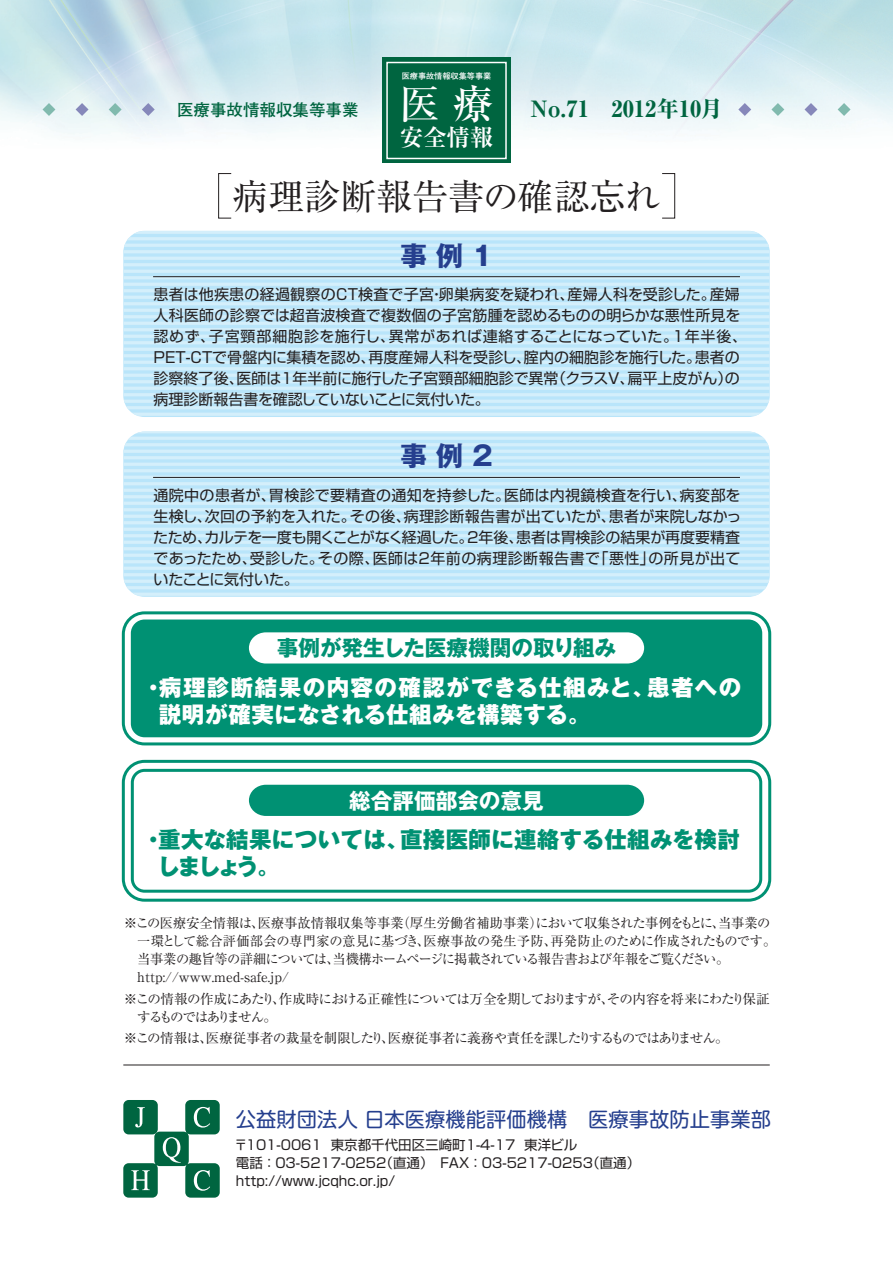
<style>
.page{position:relative;width:893px;height:1263px;background:#fff}
.page>*{position:absolute;margin:0;border:0;box-sizing:border-box;transform-origin:0 0}
.t1{font:40.35px "Ryumin Pro Medium 90 msp RKSJ H";color:#fff}
.t2{font:36px "Ryumin Pro Regular 90 msp RKSJ H";color:#231f20}
.t3{font:27px "Gothic MB101 Pro Bold 90 msp RKSJ H";color:#253f8e}
.t4{font:23.4px "Ryumin Pro Bold 90 msp RKSJ H";color:#fff}
.t5{font:22.5px/27px "Gothic MB101 Pro Heavy 90 msp RKSJ H";letter-spacing:.035em;color:#fff}
.t6{font:22.5px/27px "Gothic MB101 Pro Heavy 90 msp RKSJ H";letter-spacing:.015em;color:#009173}
.t7{font:22.5px "Ryumin Pro Heavy 90 msp RKSJ H";color:#006540}
.t8{font:21.6px "Gothic MB101 Pro Bold 90 msp RKSJ H";color:#009173}
.t9{font:21.6px "Gothic MB101 Pro Bold 90 msp RKSJ H";color:#fff}
.t10{font:20.25px "Shin M Go Pro Regular 90 msp RKSJ H";letter-spacing:.005em;color:#253f8e}
.t11{font:16.5px "Futo Go B101 Pro Bold 90 msp RKSJ H";color:#006540}
.t12{font:15px/21px "Shin Go Pro Regular 90 msp RKSJ H";letter-spacing:.005em;color:#231f20;text-align:justify}
.t13{font:13.5px/18px "Shin Go Pro Regular 90 msp RKSJ H";color:#231f20}
.t14{font:13.5px "Ryumin Pro Regular 90 msp RKSJ H";color:#231f20}
.t15{font:13.5px/18px "Ryumin Pro Regular 90 msp RKSJ H";letter-spacing:-.085em;color:#231f20}
.t16{font:13.5px "Ryumin Pro Regular 90 msp RKSJ H";letter-spacing:-.02em;color:#231f20}
.t17{font:13.5px "Ryumin Pro Regular 90 msp RKSJ H";letter-spacing:-.065em;color:#231f20}
.t18{font:13.5px "Ryumin Pro Regular 90 msp RKSJ H";letter-spacing:-.07em;color:#231f20}
.t19{font:8.1px "Futo Go B101 Pro Bold 90 msp RKSJ H";color:#fff}
</style>
<div class="page">
<img style="left:0;top:0;width:893px;height:1065px">
<svg style="left:109px;top:103px;width:13px;height:13px"></svg>
<svg style="left:43px;top:103px;width:12px;height:13px"></svg>
<svg style="left:142px;top:103px;width:13px;height:13px"></svg>
<svg style="left:76px;top:103px;width:13px;height:13px"></svg>
<svg style="left:771px;top:103px;width:13px;height:13px"></svg>
<svg style="left:804px;top:103px;width:13px;height:13px"></svg>
<svg style="left:738px;top:103px;width:13px;height:13px"></svg>
<svg style="left:837px;top:103px;width:13px;height:13px"></svg>
<div style="left:382px;top:58px;width:129px;height:105px;background:#006540"></div>
<div style="left:386px;top:62px;width:121px;height:97px;border:1px solid #fff"></div>
<hr style="left:123px;top:1065px;width:647px;height:1px;background:#231f20">
<div style="left:218px;top:173px;width:13px;height:45px;border:1px solid #231f20"></div>
<div style="left:662px;top:173px;width:13px;height:45px;border:1px solid #231f20"></div>
<div style="left:123px;top:231px;width:647px;height:186px;background:linear-gradient(to right,#c6e9fa,#c6e9fa);border-radius:21px"></div>
<hr style="left:153px;top:276px;width:587px;height:1px;background:#231f20">
<div style="left:123px;top:432px;width:647px;height:165px;background:linear-gradient(to right,#c6eafa,#c6eafa);border-radius:21px"></div>
<hr style="left:153px;top:477px;width:587px;height:1px;background:#231f20">
<div style="left:122px;top:760px;width:649px;height:142px;border:3px solid #009173;border-radius:21px"></div>
<div style="left:131px;top:769px;width:631px;height:124px;border:3px solid #009173;border-radius:12px"></div>
<div style="left:249px;top:785px;width:395px;height:31px;background:#009173"></div>
<div style="left:122px;top:611px;width:649px;height:134px;border:3px solid #009173;border-radius:21px"></div>
<div style="left:132px;top:621px;width:629px;height:115px;background:#009173;border-radius:12px"></div>
<div style="left:131px;top:620px;width:631px;height:117px;border:3px solid #009173;border-radius:12px"></div>
<svg style="left:249px;top:632px;width:395px;height:32px;background:#f3faf8"></svg>
<svg style="left:123px;top:1100px;width:97px;height:98px"></svg>
<p class="t11" style="left:177px;top:103px;width:183px">医療事故情報収集等事業</p>
<p class="t19" style="left:402px;top:73px;width:91px">医療事故情報収集等事業</p>
<h1 class="t1" style="left:399px;top:89px;width:96px">医 療</h1>
<h3 class="t4" style="left:400px;top:129px;width:95px">安全情報</h3>
<h3 class="t7" style="left:531px;top:100px;width:193px">No.71　2012年10月</h3>
<h2 class="t2" style="left:232px;top:183px;width:430px">病理診断報告書の確認忘れ</h2>
<h3 class="t3" style="left:400px;top:245px;width:94px">事 例 1</h3>
<p class="t12" style="left:154px;top:286px;width:595px;text-align:left">患者は他疾患の経過観察のCT検査で子宮・卵巣病変を疑われ、産婦人科を受診した。産婦人科医師の診察では超音波検査で複数個の子宮筋腫を認めるものの明らかな悪性所見を認めず、子宮頸部細胞診を施行し、異常があれば連絡することになっていた。1年半後、PET-CTで骨盤内に集積を認め、再度産婦人科を受診し、腟内の細胞診を施行した。患者の診察終了後、医師は1年半前に施行した子宮頸部細胞診で異常（クラスV、扁平上皮がん）の病理診断報告書を確認していないことに気付いた。</p>
<h3 class="t3" style="left:400px;top:446px;width:94px">事 例 2</h3>
<p class="t12" style="left:153px;top:487px;width:590px">通院中の患者が、胃検診で要精査の通知を持参した。医師は内視鏡検査を行い、病変部を生検し、次回の予約を入れた。その後、病理診断報告書が出ていたが、患者が来院しなかったため、カルテを一度も開くことがなく経過した。2年後、患者は胃検診の結果が再度要精査であったため、受診した。その際、医師は2年前の病理診断報告書で「悪性」の所見が出ていたことに気付いた。</p>
<h3 class="t8" style="left:277px;top:640px;width:341px">事例が発生した医療機関の取り組み</h3>
<h3 class="t5" style="left:159px;top:677px;width:584px;text-indent:-17px">・病理診断結果の内容の確認ができる仕組みと、患者への説明が確実になされる仕組みを構築する。</h3>
<h3 class="t9" style="left:349px;top:793px;width:196px">総合評価部会の意見</h3>
<h3 class="t6" style="left:158px;top:829px;width:584px;text-indent:-15px">・重大な結果については、直接医師に連絡する仕組みを検討しましょう。</h3>
<p class="t14" style="left:124px;top:918px;width:648px">※この医療安全情報は、医療事故情報収集等事業（厚生労働省補助事業）において収集された事例をもとに、当事業の</p>
<p class="t16" style="left:137px;top:936px;width:640px">一環として総合評価部会の専門家の意見に基づき、医療事故の発生予防、再発防止のために作成されたものです。</p>
<p class="t18" style="left:137px;top:954px;width:594px">当事業の趣旨等の詳細については、当機構ホームページに掲載されている報告書および年報をご覧ください。</p>
<p class="t14" style="left:124px;top:972px;width:167px">　http://www.med-safe.jp/</p>
<p class="t15" style="left:137px;top:992px;width:634px;text-indent:-13px">※この情報の作成にあたり、作成時における正確性については万全を期しておりますが、その内容を将来にわたり保証するものではありません。</p>
<p class="t17" style="left:124px;top:1033px;width:606px">※この情報は、医療従事者の裁量を制限したり、医療従事者に義務や責任を課したりするものではありません。</p>
<h3 class="t10" style="left:236px;top:1112px;width:537px">公益財団法人 日本医療機能評価機構　医療事故防止事業部</h3>
<p class="t13" style="left:234px;top:1138px;width:408px">〒101-0061 東京都千代田区三崎町1-4-17 東洋ビル<br>電話 ：03-5217-0252（直通）　ＦＡＸ ：03-5217-0253（直通）http://www.jcqhc.or.jp/</p>
</div>
